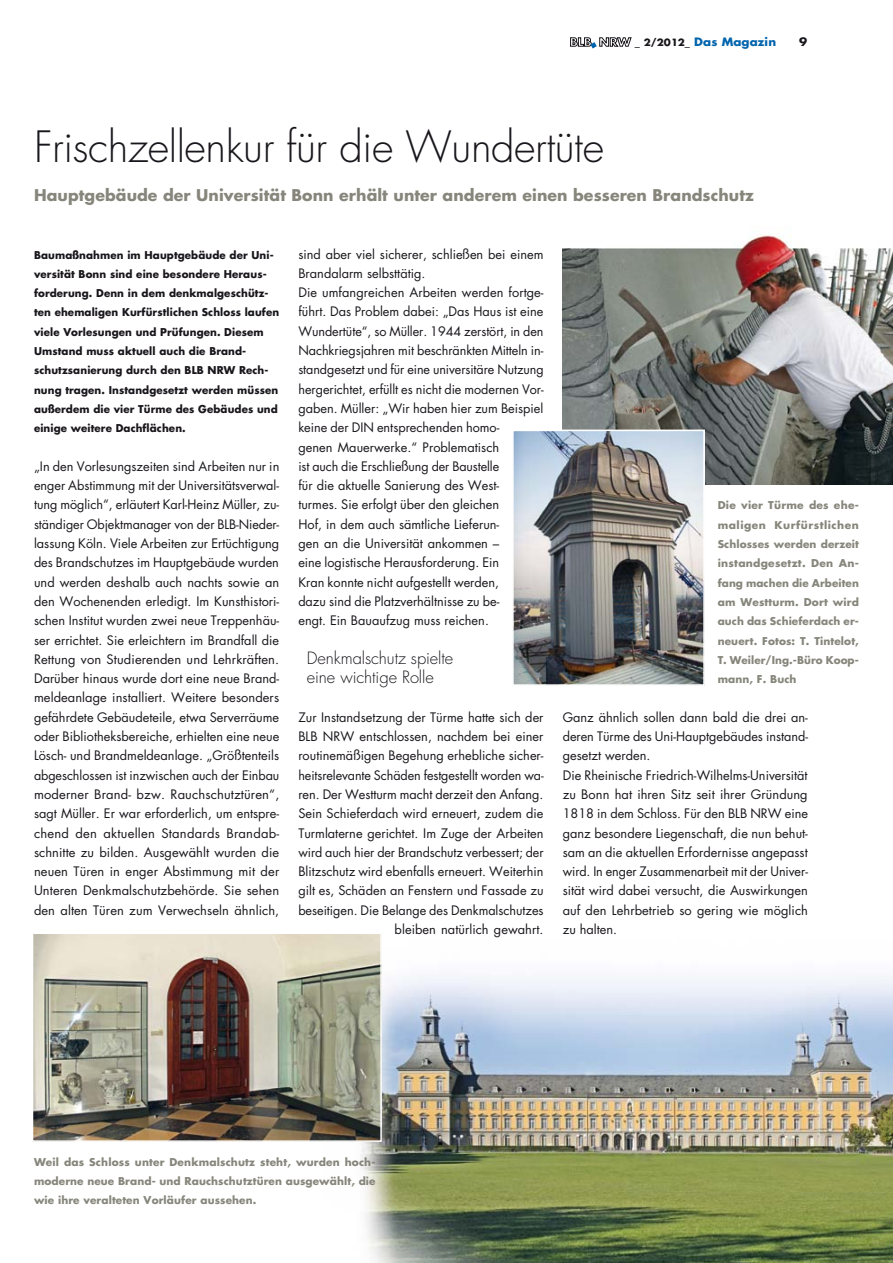
<style>
.page{position:relative;width:893px;height:1263px;background:#fff}
.page>*{position:absolute;margin:0;border:0;box-sizing:border-box;transform-origin:0 0}
.t1{font:300 42px "Futura";letter-spacing:-.01em;color:#1a171c}
.t2{font:300 16.5px/19.4px "Futura";letter-spacing:-.005em;color:#1a171c}
.t3{font:700 15.75px "Futura";letter-spacing:.005em;color:#87867c}
.t4{font:12.75px/19.4px "Futura";color:#1a171c}
.t5{font:700 11.25px "Futura";letter-spacing:.01em;color:#0064ad;scale:1.05 1}
.t6{font:700 11.25px "Futura";color:#1a171c;scale:1.05 1}
.t7{font:700 10.5px/19.4px "Futura";letter-spacing:.01em;color:#1a171c}
.t8{font:700 10.5px/19.4px "Futura";letter-spacing:.01em;color:#87867c;text-align:justify}
.s1{font-size:9.75px;color:#1a171c}
</style>
<div class="page">
<img style="left:360px;top:975px;width:533px;height:288px">
<img style="left:563px;top:235px;width:330px;height:250px">
<svg style="left:570px;top:37px;width:61px;height:11px"></svg>
<img style="left:515px;top:433px;width:187px;height:250px">
<div style="left:512px;top:430px;width:193px;height:256px;border:2px solid #fff"></div>
<img style="left:35px;top:935px;width:344px;height:204px">
<div style="left:32px;top:932px;width:350px;height:210px;border:2px solid #fff"></div>
<p class="t5" style="left:635px;top:34px;width:136px"><span class="s1">_ 2/2012_</span> Das Magazin</p>
<p class="t6" style="left:799px;top:34px;width:9px">9</p>
<h1 class="t1" style="left:34px;top:120px;width:572px">Frischzellenkur für die Wundertüte</h1>
<p class="t3" style="left:34px;top:184px;width:721px">Hauptgebäude der Universität Bonn erhält unter anderem einen besseren Brandschutz</p>
<p class="t7" style="left:34px;top:245px;width:247px">Baumaßnahmen im Hauptgebäude der Uni&shy;versität Bonn sind eine besondere Heraus&shy;forderung. Denn in dem denkmalgeschütz&shy;ten ehemaligen Kurfürstlichen Schloss laufen viele Vorlesungen und Prüfungen. Diesem Umstand muss aktuell auch die Brand&shy;schutzsanierung durch den BLB NRW Rech&shy;nung tragen. Instandgesetzt werden müssen außerdem die vier Türme des Gebäudes und einige weitere Dachflächen.</p>
<p class="t4" style="left:34px;top:456px;width:247px;text-align:justify">„In den Vorlesungszeiten sind Arbeiten nur in enger Abstimmung mit der Universitätsverwal&shy;tung möglich“, erläutert Karl-Heinz Müller, zu&shy;ständiger Objektmanager von der BLB-Nieder&shy;lassung Köln. Viele Arbeiten zur Ertüchtigung des Brandschutzes im Hauptgebäude wurden und werden deshalb auch nachts sowie an den Wochenenden erledigt. Im Kunsthistori&shy;schen Institut wurden zwei neue Treppenhäu&shy;ser errichtet. Sie erleichtern im Brandfall die Rettung von Studierenden und Lehrkräften.<br>Darüber hinaus wurde dort eine neue Brand&shy;meldeanlage installiert. Weitere besonders gefährdete Gebäudeteile, etwa Serverräume oder Bibliotheksbereiche, erhielten eine neue Lösch- und Brandmeldeanlage. „Größtenteils abgeschlossen ist inzwischen auch der Einbau moderner Brand- bzw. Rauchschutztüren“, sagt Müller. Er war erforderlich, um entspre&shy;chend den aktuellen Standards Brandab&shy;schnitte zu bilden. Ausgewählt wurden die neuen Türen in enger Abstimmung mit der Unteren Denkmalschutzbehörde. Sie sehen den alten Türen zum Verwechseln ähnlich,</p>
<p class="t4" style="left:298px;top:244px;width:247px">sind aber viel sicherer, schließen bei einem Brandalarm selbsttätig.<br>Die umfangreichen Arbeiten werden fortge&shy;führt. Das Problem dabei: „Das Haus ist eine Wundertüte“, so Müller. 1944 zerstört, in den Nachkriegsjahren mit beschränkten Mitteln in&shy;standgesetzt und für eine universitäre Nutzung hergerichtet, erfüllt es nicht die modernen Vor&shy;gaben. Müller: „Wir haben hier zum Beispiel keine der DIN entsprechenden homo-<br>genen Mauerwerke.“ Problematisch<br>ist auch die Erschließung der Baustelle<br>für die aktuelle Sanierung des West-<br>turmes. Sie erfolgt über den gleichen<br>Hof, in dem auch sämtliche Lieferun-<br>gen an die Universität ankommen –<br>eine logistische Herausforderung. Ein<br>Kran konnte nicht aufgestellt werden,<br>dazu sind die Platzverhältnisse zu be-<br>engt. Ein Bauaufzug muss reichen.</p>
<p class="t2" style="left:307px;top:648px;width:148px">Denkmalschutz spielte eine wichtige Rolle</p>
<p class="t4" style="left:298px;top:707px;width:247px;text-align:right">Zur Instandsetzung der Türme hatte sich der BLB NRW entschlossen, nachdem bei einer routinemäßigen Begehung erhebliche sicher&shy;heitsrelevante Schäden festgestellt worden wa&shy;ren. Der Westturm macht derzeit den Anfang.<br>Sein Schieferdach wird erneuert, zudem die Turmlaterne gerichtet. Im Zuge der Arbeiten wird auch hier der Brandschutz verbessert; der Blitzschutz wird ebenfalls erneuert. Weiterhin gilt es, Schäden an Fenstern und Fassade zu beseitigen. Die Belange des Denkmalschutzes bleiben natürlich gewahrt.</p>
<p class="t4" style="left:563px;top:707px;width:247px">Ganz ähnlich sollen dann bald die drei an&shy;deren Türme des Uni-Hauptgebäudes instand&shy;gesetzt werden.<br>Die Rheinische Friedrich-Wilhelms-Universität zu Bonn hat ihren Sitz seit ihrer Gründung 1818 in dem Schloss. Für den BLB NRW eine ganz besondere Liegenschaft, die nun behut&shy;sam an die aktuellen Erfordernisse angepasst wird. In enger Zusammenarbeit mit der Univer&shy;sität wird dabei versucht, die Auswirkungen auf den Lehrbetrieb so gering wie möglich zu halten.</p>
<p class="t8" style="left:718px;top:495px;width:143px">Die vier Türme des ehe&shy;maligen Kurfürstlichen Schlosses werden derzeit instandgesetzt. Den An&shy;fang machen die Arbeiten am Westturm. Dort wird auch das Schieferdach er&shy;neuert. Fotos: T. Tintelot, T. Weiler/Ing.-Büro Koop&shy;mann, F. Buch</p>
<p class="t8" style="left:34px;top:1152px;width:343px">Weil das Schloss unter Denkmalschutz steht, wurden hoch&shy;moderne neue Brand- und Rauchschutztüren ausgewählt, die wie ihre veralteten Vorläufer aussehen.</p>
</div>
